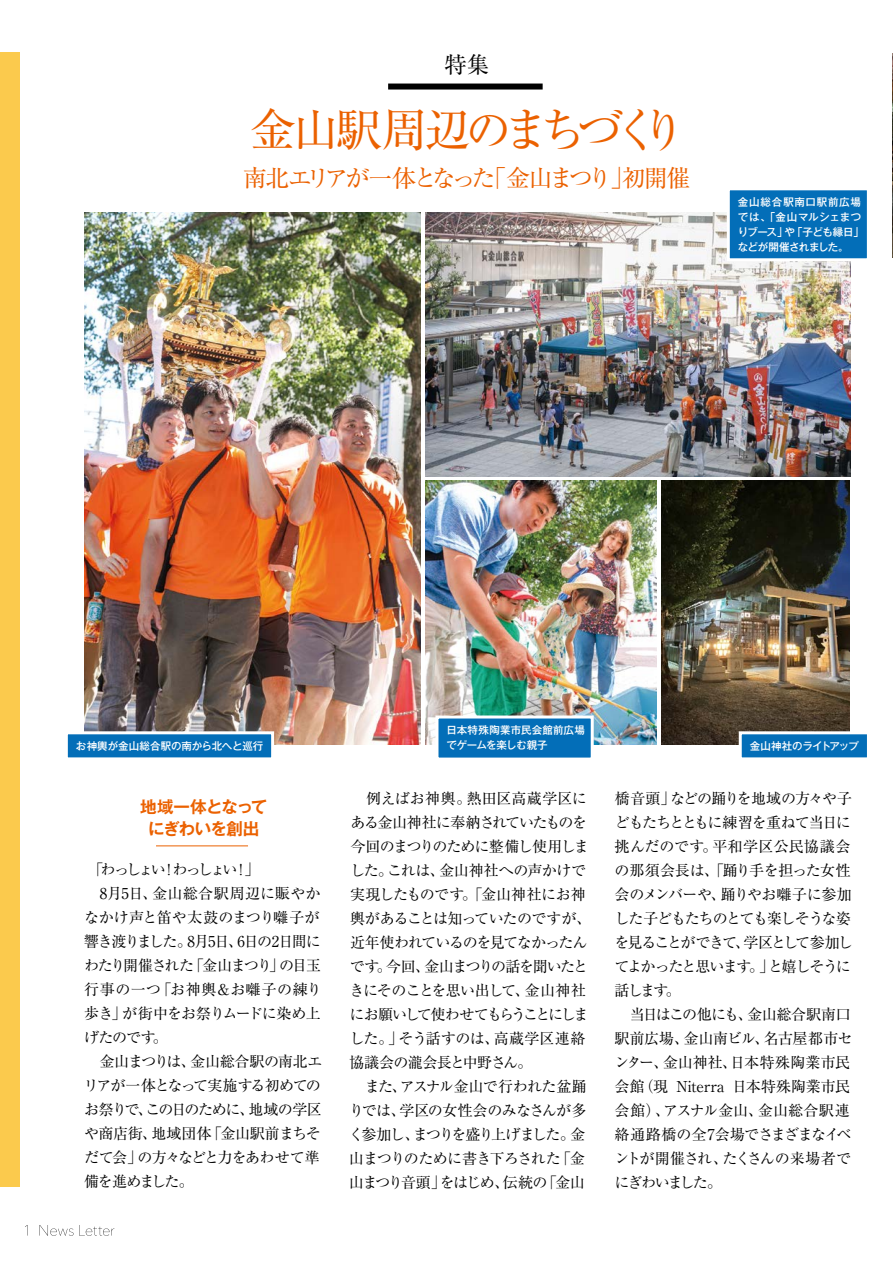
<style>
.page{position:relative;width:893px;height:1263px;background:#fff}
.page>*{position:absolute;margin:0;border:0;box-sizing:border-box;transform-origin:0 0}
.t1{font:45.9px "Ryumin Pro";letter-spacing:-.14em;color:#eb6100}
.t2{font:24px "Ryumin Pro";letter-spacing:-.125em;color:#eb6100}
.t3{font:22.5px "Ryumin Pro";color:#000}
.t4{font:700 16.5px/22.5px "Gothic MB101 Pro De";letter-spacing:-.035em;color:#eb6100;text-align:center}
.t5{font:15px/24px "Ryumin Pro";letter-spacing:-.05em;color:#000}
.t6{font:500 10.5px/15px "Gothic MB101 Pro";letter-spacing:-.005em;color:#fff}
.t7{font:500 10.5px "Gothic MB101 Pro";letter-spacing:-.035em;color:#fff}
</style>
<div class="page">
<div style="left:0;top:52px;width:20px;height:1135px;background:#fbca4d"></div>
<svg style="left:40px;top:1225px;width:33px;height:11px"></svg>
<svg style="left:79px;top:1225px;width:35px;height:11px"></svg>
<img style="left:85px;top:213px;width:336px;height:531px">
<img style="left:425px;top:213px;width:425px;height:263px">
<img style="left:425px;top:481px;width:232px;height:263px">
<img style="left:661px;top:481px;width:189px;height:263px">
<img style="left:892px;top:54px;width:1px;height:204px">
<div style="left:388px;top:84px;width:155px;height:6px;background:#000"></div>
<hr style="left:156px;top:845px;width:92px;height:1px;background:#eb6100">
<div style="left:66px;top:733px;width:207px;height:26px;background:#036eb8"></div>
<div style="left:65px;top:731px;width:209px;height:29px;border:3px solid #fff"></div>
<div style="left:740px;top:733px;width:128px;height:26px;background:#036eb8"></div>
<div style="left:739px;top:731px;width:131px;height:29px;border:3px solid #fff"></div>
<div style="left:437px;top:717px;width:155px;height:42px;background:#036eb8"></div>
<div style="left:435px;top:715px;width:159px;height:45px;border:3px solid #fff"></div>
<div style="left:728px;top:189px;width:140px;height:71px;background:#036eb8"></div>
<div style="left:727px;top:187px;width:143px;height:74px;border:3px solid #fff"></div>
<h3 class="t3" style="left:445px;top:47px;width:46px">特集</h3>
<h1 class="t1" style="left:249px;top:94px;width:439px">金山駅周辺のまちづくり</h1>
<h2 class="t2" style="left:243px;top:159px;width:449px">南北エリアが一体となった「金山まつり」初開催</h2>
<p class="t6" style="left:738px;top:193px;width:128px">金山総合駅南口駅前広場では、「金山マルシェまつりブース」や「子ども縁日」などが開催されました。</p>
<p class="t6" style="left:446px;top:721px;width:140px">日本特殊陶業市民会館前広場でゲームを楽しむ親子</p>
<p class="t6" style="left:76px;top:737px;width:189px">お神輿が金山総合駅の南から北へと巡行</p>
<p class="t7" style="left:750px;top:737px;width:111px">金山神社のライトアップ</p>
<p class="t4" style="left:140px;top:793px;width:129px">地域一体となってにぎわいを創出</p>
<p class="t5" style="left:84px;top:856px;width:240px">「わっしょい！わっしょい！」<br>　8月5日、金山総合駅周辺に賑やかなかけ声と笛や太鼓のまつり囃子が響き渡りました。8月5日、6日の2日間にわたり開催された「金山まつり」の目玉行事の一つ「お神輿&amp;お囃子の練り歩き」が街中をお祭りムードに染め上げたのです。<br>　金山まつりは、金山総合駅の南北エリアが一体となって実施する初めてのお祭りで、この日のために、地域の学区や商店街、地域団体「金山駅前まちそだて会」の方々などと力をあわせて準備を進めました。</p>
<p class="t5" style="left:349px;top:786px;width:244px">　例えばお神輿。熱田区高蔵学区にある金山神社に奉納されていたものを今回のまつりのために整備し使用しました。これは、金山神社への声かけで実現したものです。「金山神社にお神輿があることは知っていたのですが、近年使われているのを見てなかったんです。今回、金山まつりの話を聞いたときにそのことを思い出して、金山神社にお願いして使わせてもらうことにしました。」そう話すのは、高蔵学区連絡協議会の瀧会長と中野さん。<br>　また、アスナル金山で行われた盆踊りでは、学区の女性会のみなさんが多く参加し、まつりを盛り上げました。金山まつりのために書き下ろされた「金山まつり音頭」をはじめ、伝統の「金山</p>
<p class="t5" style="left:614px;top:785px;width:240px">橋音頭」などの踊りを地域の方々や子どもたちとともに練習を重ねて当日に挑んだのです。平和学区公民協議会の那須会長は、「踊り手を担った女性会のメンバーや、踊りやお囃子に参加した子どもたちのとても楽しそうな姿を見ることができて、学区として参加してよかったと思います。」と嬉しそうに話します。<br>　当日はこの他にも、金山総合駅南口駅前広場、金山南ビル、名古屋都市センター、金山神社、日本特殊陶業市民会館（現 Niterra 日本特殊陶業市民会館）、アスナル金山、金山総合駅連絡通路橋の全7会場でさまざまなイベントが開催され、たくさんの来場者でにぎわいました。</p>
</div>
